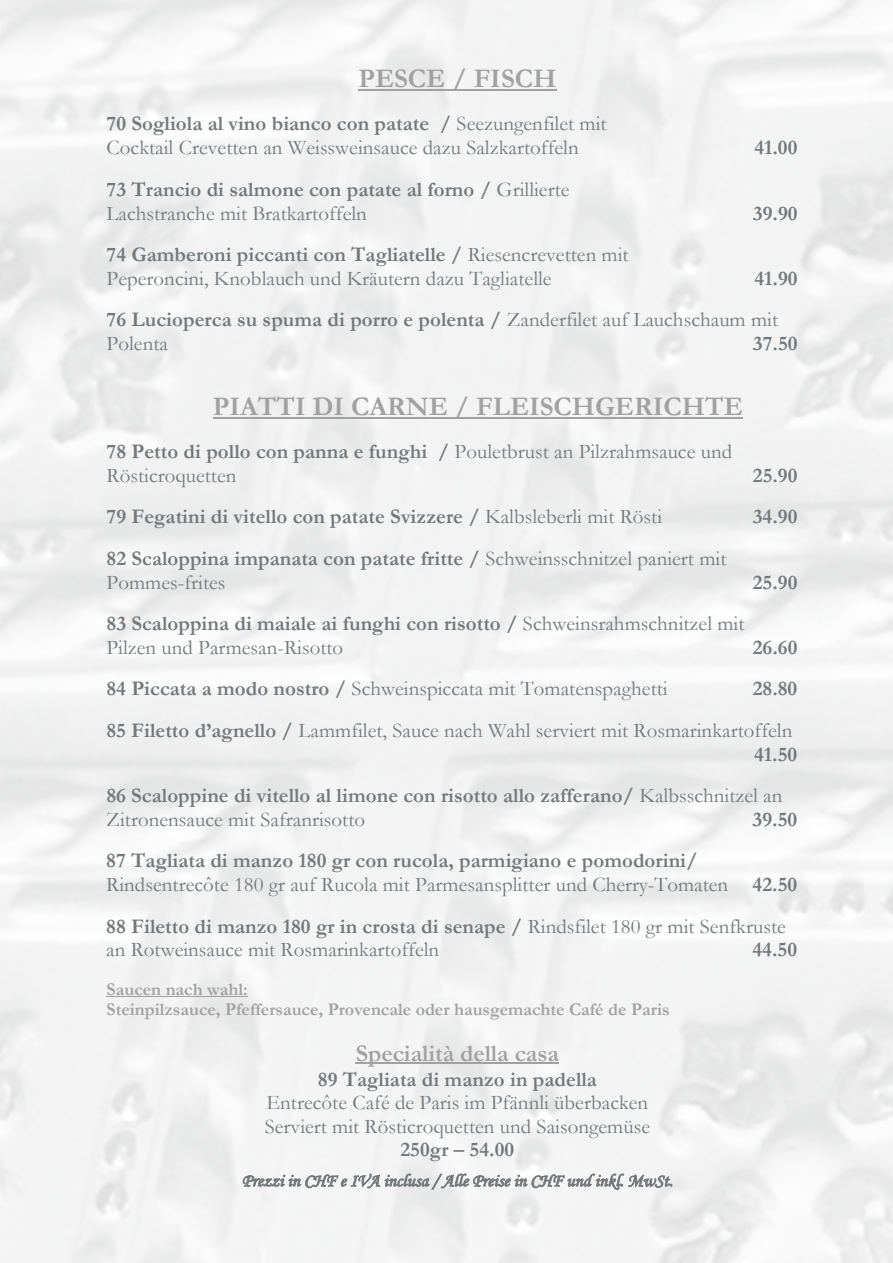
<style>
.page{position:relative;width:893px;height:1263px;background:#fff}
.page>*{position:absolute;margin:0;border:0;box-sizing:border-box;transform-origin:0 0}
.t1{font:700 27px "Garamond";color:#a1a1a2}
.t2{font:700 24.15px "Garamond";color:#a1a1a2}
.t3{font:20.85px/23.7px "Garamond";color:#74787a}
.t4{font:700 20.85px/41.4px "Garamond";color:#74787a}
.t5{font:700 18px/20.1px "Garamond";color:#a1a1a2}
.t6{font:17.7px "Monotype Corsiva";color:#74787a}
.s1{font-weight:700}
.s2{font-weight:400}
</style>
<div class="page">
<hr style="left:358px;top:89px;width:198px;height:2px;background:#a1a1a2">
<hr style="left:213px;top:417px;width:530px;height:1px;background:#a1a1a2">
<hr style="left:107px;top:996px;width:141px;height:1px;background:#a1a1a2">
<hr style="left:356px;top:1063px;width:203px;height:1px;background:#a1a1a2">
<p class="t1" style="left:358px;top:60px;width:199px">PESCE / FISCH</p>
<p class="t3" style="left:107px;top:112px;width:502px"><span class="s1">70 Sogliola al vino bianco con patate /</span> Seezungenfilet mit<br>Cocktail Crevetten an Weissweinsauce dazu Salzkartoffeln</p>
<p class="t3" style="left:106px;top:177px;width:465px"><span class="s1">73 Trancio di salmone con patate al forno /</span> Grillierte<br>Lachstranche mit Bratkartoffeln</p>
<p class="t4" style="left:754px;top:127px;width:45px">41.00</p>
<p class="t4" style="left:753px;top:192px;width:46px">39.90</p>
<p class="t3" style="left:107px;top:242px;width:524px"><span class="s1">74 Gamberoni piccanti con Tagliatelle /</span> Riesencrevetten mit<br>Peperoncini, Knoblauch und Kräutern dazu Tagliatelle</p>
<p class="t4" style="left:107px;top:258px;width:693px;text-indent:648px">41.90<br>76 Lucioperca su spuma di porro e polenta / <span class="s2">Zanderfilet auf Lauchschaum mit</span></p>
<p class="t3" style="left:107px;top:331px;width:63px">Polenta</p>
<p class="t4" style="left:753px;top:323px;width:46px">37.50</p>
<p class="t1" style="left:213px;top:388px;width:531px">PIATTI DI CARNE / FLEISCHGERICHTE</p>
<p class="t3" style="left:107px;top:439px;width:627px"><span class="s1">78 Petto di pollo con panna e funghi /</span> Pouletbrust an Pilzrahmsauce und<br>Rösticroquetten</p>
<p class="t4" style="left:753px;top:455px;width:46px">25.90</p>
<p class="t4" style="left:107px;top:496px;width:557px">79 Fegatini di vitello con patate Svizzere / <span class="s2">Kalbsleberli mit Rösti</span></p>
<p class="t4" style="left:753px;top:496px;width:46px">34.90</p>
<p class="t3" style="left:107px;top:546px;width:621px"><span class="s1">82 Scaloppina impanata con patate fritte /</span> Schweinsschnitzel paniert mit<br>Pommes-frites</p>
<p class="t4" style="left:753px;top:561px;width:46px">25.90</p>
<p class="t3" style="left:106px;top:611px;width:640px"><span class="s1">83 Scaloppina di maiale ai funghi con risotto /</span> Schweinsrahmschnitzel mit<br>Pilzen und Parmesan-Risotto</p>
<p class="t4" style="left:753px;top:627px;width:46px">26.60</p>
<p class="t3" style="left:106px;top:676px;width:563px"><span class="s1">84 Piccata a modo nostro /</span> Schweinspiccata mit Tomatenspaghetti</p>
<p class="t3" style="left:106px;top:667px;width:692px;line-height:41.7px;text-align:right"><span class="s1">28.80<br>85 Filetto d’agnello /</span> Lammfilet, Sauce nach Wahl serviert mit Rosmarinkartoffeln</p>
<p class="t4" style="left:106px;top:734px;width:692px;text-indent:648px">41.50<br>86 Scaloppine di vitello al limone con risotto allo zafferano/ <span class="s2">Kalbsschnitzel an</span></p>
<p class="t3" style="left:106px;top:807px;width:260px">Zitronensauce mit Safranrisotto</p>
<p class="t4" style="left:752px;top:799px;width:46px">39.50</p>
<p class="t3" style="left:106px;top:848px;width:692px"><span class="s1">87 Tagliata di manzo 180 gr con rucola, parmigiano e pomodorini/<br></span>Rindsentrecôte 180 gr auf Rucola mit Parmesansplitter und Cherry-Tomaten <span class="s1">42.50</span></p>
<p class="t3" style="left:106px;top:914px;width:681px"><span class="s1">88 Filetto di manzo 180 gr in crosta di senape /</span> Rindsfilet 180 gr mit Senfkruste an Rotweinsauce mit Rosmarinkartoffeln</p>
<p class="t4" style="left:752px;top:929px;width:46px">44.50</p>
<p class="t5" style="left:107px;top:979px;width:564px">Saucen nach wahl:<br>Steinpilzsauce, Pfeffersauce, Provencale oder hausgemachte Café de Paris</p>
<p class="t2" style="left:356px;top:1037px;width:205px">Specialità della casa</p>
<p class="t4" style="left:318px;top:1058px;width:281px">89 Tagliata di manzo in padella</p>
<p class="t3" style="left:265px;top:1090px;width:387px">Entrecôte Café de Paris im Pfännli überbacken<br>Serviert mit Rösticroquetten und Saisongemüse</p>
<p class="t4" style="left:400px;top:1129px;width:115px">250gr – 54.00</p>
<p class="t6" style="left:242px;top:1170px;width:432px">Prezzi in CHF e IVA inclusa / Alle Preise in CHF und inkl. MwSt.</p>
</div>
